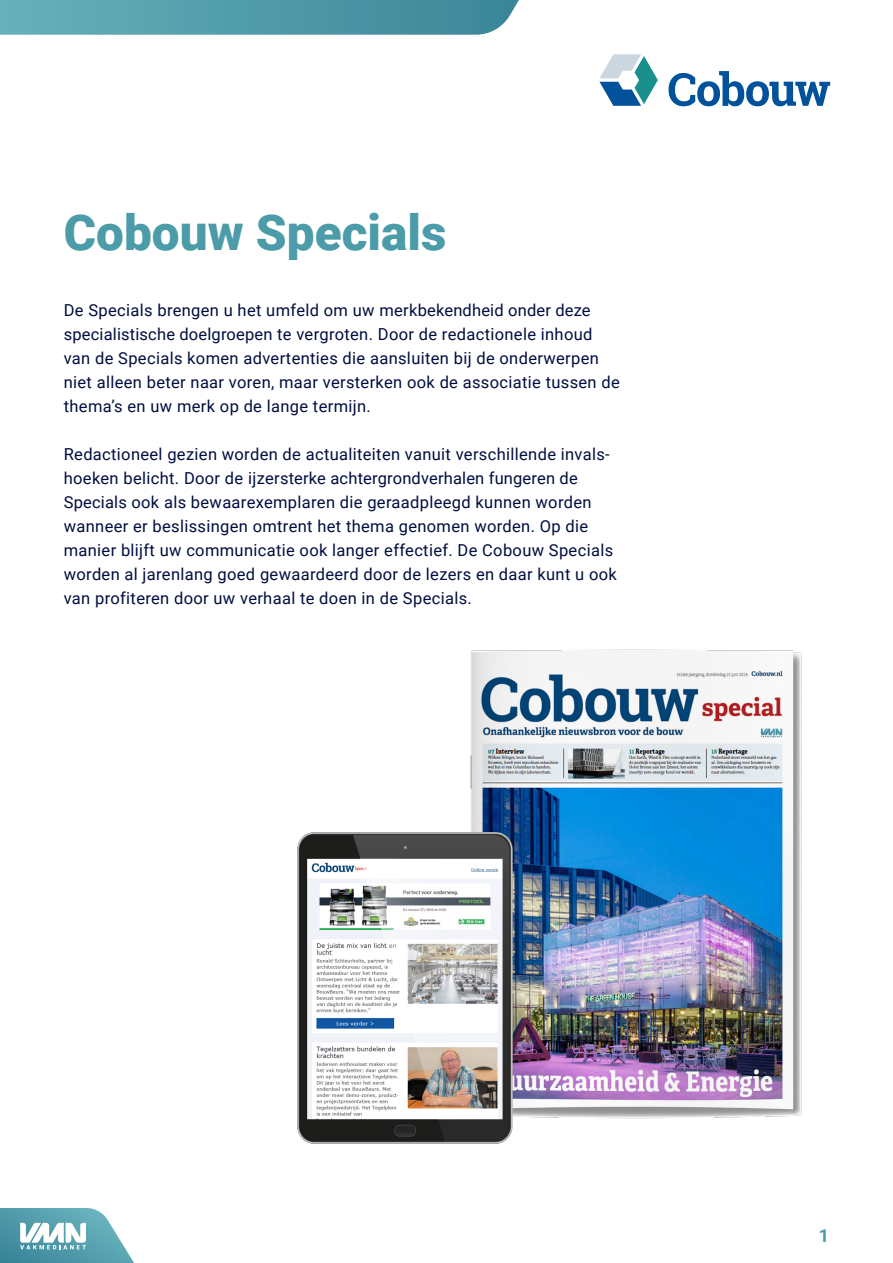
<style>
.page{position:relative;width:893px;height:1263px;background:#fff}
.page>*{position:absolute;margin:0;border:0;box-sizing:border-box;transform-origin:0 0}
.Kop{font:900 49.5px "Roboto";color:#4b9ba9}
.t1{font:700 18px "Roboto";color:#4b9ba9}
.Body{font:16.5px/24px "Roboto";letter-spacing:.02em;color:#000e3f}
</style>
<div class="page">
<svg style="left:0;top:0;width:519px;height:35px;background:#579eac"></svg>
<svg style="left:599px;top:54px;width:59px;height:52px"></svg>
<svg style="left:669px;top:71px;width:161px;height:35px"></svg>
<svg style="left:0;top:1208px;width:134px;height:55px"></svg>
<img style="left:455px;top:649px;width:347px;height:470px">
<img style="left:298px;top:833px;width:215px;height:311px">
<p class="Kop" style="left:64px;top:197px;width:384px">Cobouw Specials</p>
<p class="Body" style="left:64px;top:297px;width:558px">De Specials brengen u het umfeld om uw merkbekendheid onder deze specialistische doelgroepen te vergroten. Door de redactionele inhoud van de Specials komen advertenties die aansluiten bij de onderwerpen niet alleen beter naar voren, maar versterken ook de associatie tussen de thema’s en uw merk op de lange termijn.</p>
<p class="Body" style="left:64px;top:441px;width:555px">Redactioneel gezien worden de actualiteiten vanuit verschillende invals&shy;hoeken belicht. Door de ijzersterke achtergrondverhalen fungeren de Specials ook als bewaarexemplaren die geraadpleegd kunnen worden wanneer er beslissingen omtrent het thema genomen worden. Op die manier blijft uw communicatie ook langer effectief. De Cobouw Specials worden al jarenlang goed gewaardeerd door de lezers en daar kunt u ook van profiteren door uw verhaal te doen in de Specials.</p>
<p class="t1" style="left:819px;top:1223px;width:12px">1</p>
</div>
